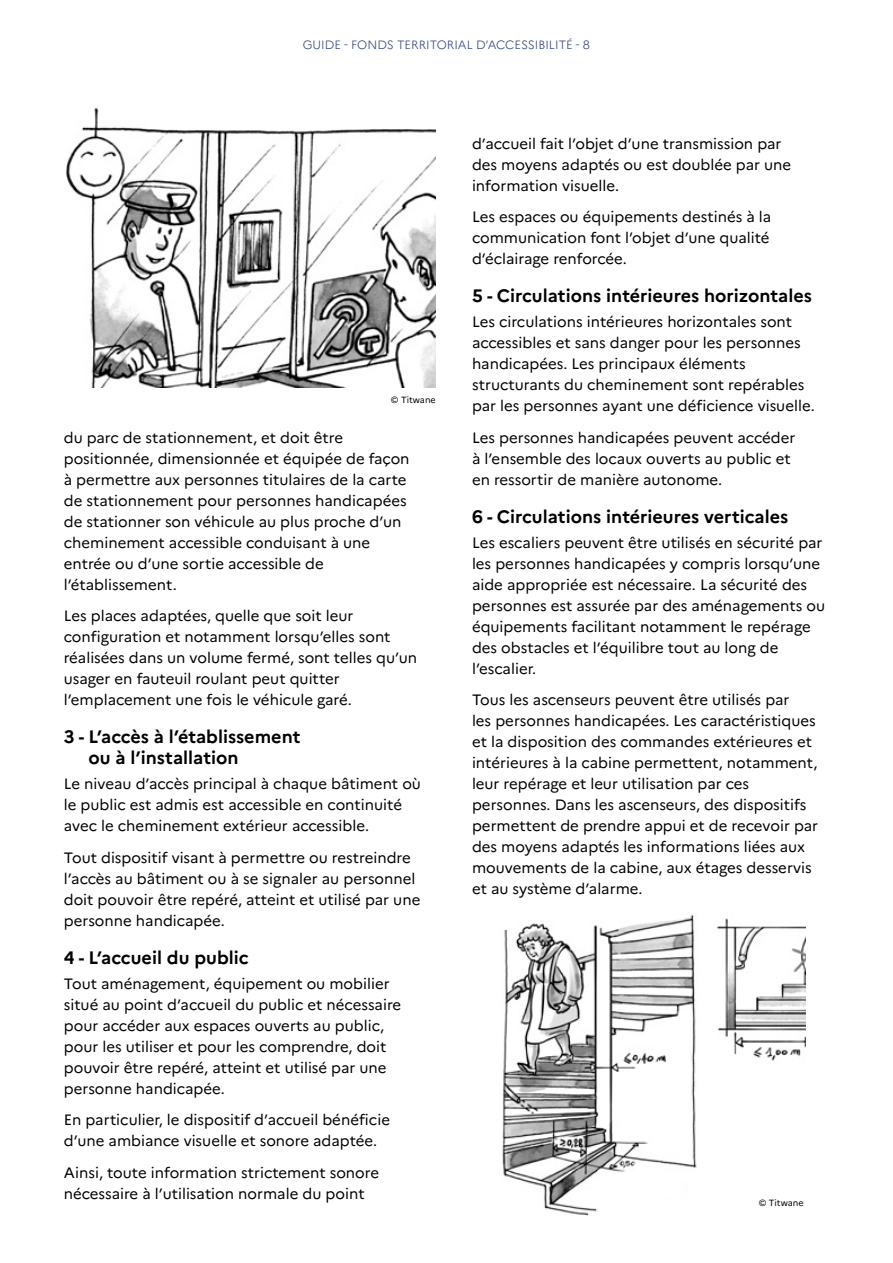
<style>
.page{position:relative;width:893px;height:1263px;background:#fff}
.page>*{position:absolute;margin:0;border:0;box-sizing:border-box;transform-origin:0 0}
.generalités_intertitre{font:700 18px/21px "Marianne";color:#000}
.Guide-texte_courant{font:15px/21px "Marianne";color:#000}
.t1{font:300 12px "Marianne";color:#2f4077}
.base{font:9px "Marianne";color:#000}
</style>
<div class="page">
<img style="left:66px;top:107px;width:370px;height:281px">
<img style="left:502px;top:915px;width:304px;height:301px">
<p class="t1" style="left:303px;top:36px;width:289px">GUIDE - FONDS TERRITORIAL D’ACCESSIBILITÉ - 8</p>
<p class="base" style="left:391px;top:393px;width:46px">© Titwane</p>
<p class="Guide-texte_courant" style="left:64px;top:426px;width:347px">du parc de stationnement, et doit être positionnée, dimensionnée et équipée de façon à permettre aux personnes titulaires de la carte de stationnement pour personnes handicapées de stationner son véhicule au plus proche d’un cheminement accessible conduisant à une entrée ou d’une sortie accessible de l’établissement.</p>
<p class="Guide-texte_courant" style="left:64px;top:604px;width:355px">Les places adaptées, quelle que soit leur configuration et notamment lorsqu’elles sont réalisées dans un volume fermé, sont telles qu’un usager en fauteuil roulant peut quitter l’emplacement une fois le véhicule garé.</p>
<p class="generalités_intertitre" style="left:89px;top:725px;width:213px;text-indent:-25px">3 - L’accès à l’établissement ou à l’installation</p>
<p class="Guide-texte_courant" style="left:64px;top:772px;width:359px">Le niveau d’accès principal à chaque bâtiment où le public est admis est accessible en continuité avec le cheminement extérieur accessible.</p>
<p class="Guide-texte_courant" style="left:64px;top:846px;width:358px">Tout dispositif visant à permettre ou restreindre l’accès au bâtiment ou à se signaler au personnel doit pouvoir être repéré, atteint et utilisé par une personne handicapée.</p>
<p class="generalités_intertitre" style="left:64px;top:945px;width:187px">4 - L’accueil du public</p>
<p class="Guide-texte_courant" style="left:64px;top:972px;width:339px">Tout aménagement, équipement ou mobilier situé au point d’accueil du public et nécessaire pour accéder aux espaces ouverts au public, pour les utiliser et pour les comprendre, doit pouvoir être repéré, atteint et utilisé par une personne handicapée.</p>
<p class="Guide-texte_courant" style="left:64px;top:1108px;width:328px">En particulier, le dispositif d’accueil bénéficie d’une ambiance visuelle et sonore adaptée.</p>
<p class="Guide-texte_courant" style="left:64px;top:1161px;width:317px">Ainsi, toute information strictement sonore nécessaire à l’utilisation normale du point</p>
<p class="Guide-texte_courant" style="left:472px;top:132px;width:321px">d’accueil fait l’objet d’une transmission par des moyens adaptés ou est doublée par une information visuelle.</p>
<p class="Guide-texte_courant" style="left:472px;top:205px;width:301px;text-align:justify">Les espaces ou équipements destinés à la communication font l’objet d’une qualité d’éclairage renforcée.</p>
<p class="generalités_intertitre" style="left:472px;top:284px;width:341px">5 - Circulations intérieures horizontales</p>
<p class="Guide-texte_courant" style="left:472px;top:310px;width:344px">Les circulations intérieures horizontales sont accessibles et sans danger pour les personnes handicapées. Les principaux éléments structurants du cheminement sont repérables par les personnes ayant une déficience visuelle.</p>
<p class="Guide-texte_courant" style="left:472px;top:426px;width:325px">Les personnes handicapées peuvent accéder à l’ensemble des locaux ouverts au public et en ressortir de manière autonome.</p>
<p class="generalités_intertitre" style="left:472px;top:504px;width:318px">6 - Circulations intérieures verticales</p>
<p class="Guide-texte_courant" style="left:472px;top:531px;width:355px">Les escaliers peuvent être utilisés en sécurité par les personnes handicapées y compris lorsqu’une aide appropriée est nécessaire. La sécurité des personnes est assurée par des aménagements ou équipements facilitant notamment le repérage des obstacles et l’équilibre tout au long de l’escalier.</p>
<p class="Guide-texte_courant" style="left:472px;top:688px;width:348px">Tous les ascenseurs peuvent être utilisés par<br>les personnes handicapées. Les caractéristiques et la disposition des commandes extérieures et intérieures à la cabine permettent, notamment, leur repérage et leur utilisation par ces personnes. Dans les ascenseurs, des dispositifs permettent de prendre appui et de recevoir par des moyens adaptés les informations liées aux mouvements de la cabine, aux étages desservis et au système d’alarme.</p>
<p class="base" style="left:759px;top:1196px;width:46px">© Titwane</p>
</div>
